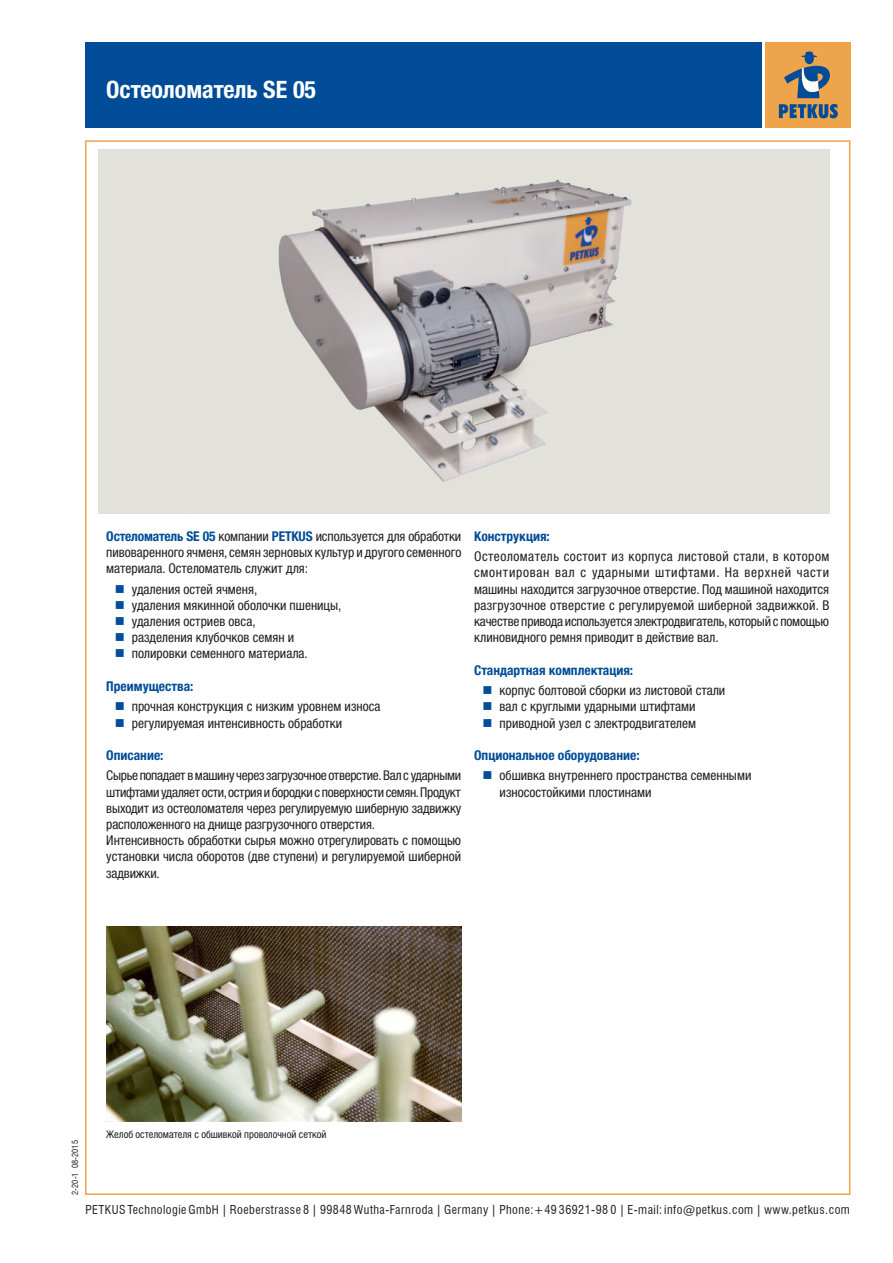
<style>
.page{position:relative;width:893px;height:1263px;background:#fff}
.page>*{position:absolute;margin:0;border:0;box-sizing:border-box;transform-origin:0 0}
.HL_16p___W1G{font:700 condensed 24px "Helvetica Neue LTW1 G";color:#fff}
.Copy_9p____W1G{font:condensed 13.5px/16.2px "Helvetica Neue LTW1 G";color:#231f20;text-align:justify}
.Copy_9p____W1G-2{font:700 condensed 13.5px "Helvetica Neue LTW1 G";color:#014c98}
.Copy_9p{font:condensed 12px "Swiss 721 BT";letter-spacing:.04em;color:#231f20}
.Bildunterschrift_7p{font:condensed 10.5px "Helvetica Neue LTW1 G";color:#231f20}
.t1{font:condensed 8.25px "Swiss 721 BT";letter-spacing:.01em;color:#231f20}
.s1{font-weight:700;color:#014c98}
</style>
<div class="page">
<div style="left:85px;top:43px;width:676px;height:85px;background:#014c98"></div>
<div style="left:765px;top:43px;width:85px;height:85px;background:#eea44b"></div>
<svg style="left:784px;top:51px;width:46px;height:47px"></svg>
<svg style="left:779px;top:104px;width:59px;height:14px"></svg>
<div style="left:98px;top:149px;width:731px;height:364px;background:#e2e2da"></div>
<img style="left:278px;top:180px;width:354px;height:302px">
<img style="left:106px;top:927px;width:355px;height:194px">
<p class="HL_16p___W1G" style="left:106px;top:75px;width:211px">Остеоломатель SE 05</p>
<p class="Copy_9p____W1G" style="left:106px;top:528px;width:357px"><span class="s1">Остеломатель SE 05</span> компании <span class="s1">PETKUS</span> используется для обработки пивоваренного ячменя, семян зерновых культур и другого семенного материала. Остеломатель служит для:</p>
<p class="Copy_9p____W1G" style="left:132px;top:581px;width:127px">удаления остей ячменя,</p>
<p class="Copy_9p____W1G" style="left:132px;top:597px;width:211px">удаления мякинной оболочки пшеницы,</p>
<p class="Copy_9p____W1G" style="left:132px;top:613px;width:125px">удаления остриев овса,</p>
<p class="Copy_9p____W1G" style="left:132px;top:629px;width:164px">разделения клубочков семян и</p>
<p class="Copy_9p____W1G" style="left:132px;top:646px;width:178px">полировки семенного материала.</p>
<p class="Copy_9p____W1G-2" style="left:106px;top:678px;width:89px">Преимущества:</p>
<p class="Copy_9p____W1G" style="left:132px;top:698px;width:250px">прочная конструкция с низким уровнем износа</p>
<p class="Copy_9p____W1G" style="left:132px;top:715px;width:212px">регулируемая интенсивность обработки</p>
<p class="Copy_9p____W1G-2" style="left:106px;top:747px;width:59px">Описание:</p>
<p class="Copy_9p____W1G" style="left:106px;top:767px;width:357px">Сырье попадает в машину через загрузочное отверстие. Вал с ударными штифтами удаляет ости, острия и бородки с поверхности семян. Продукт выходит из остеоломателя через регулируемую шиберную задвижку расположенного на днище разгрузочного отверстия.</p>
<p class="Copy_9p____W1G" style="left:106px;top:832px;width:356px">Интенсивность обработки сырья можно отрегулировать с помощью установки числа оборотов (две ступени) и регулируемой шиберной задвижки.</p>
<p class="Copy_9p____W1G-2" style="left:474px;top:528px;width:77px">Конструкция:</p>
<p class="Copy_9p____W1G" style="left:474px;top:548px;width:357px">Остеоломатель состоит из корпуса листовой стали, в котором смонтирован вал с ударными штифтами. На верхней части машины находится загрузочное отверстие. Под машиной находится разгрузочное отверстие с регулируемой шиберной задвижкой. В качестве привода используется электродвигатель, который с помощью клиновидного ремня приводит в действие вал.</p>
<p class="Copy_9p____W1G-2" style="left:474px;top:662px;width:161px">Стандартная комплектация:</p>
<p class="Copy_9p____W1G" style="left:500px;top:682px;width:227px">корпус болтовой сборки из листовой стали</p>
<p class="Copy_9p____W1G" style="left:500px;top:698px;width:197px">вал с круглыми ударными штифтами</p>
<p class="Copy_9p____W1G" style="left:500px;top:715px;width:198px">приводной узел с электродвигателем</p>
<p class="Copy_9p____W1G-2" style="left:474px;top:747px;width:167px">Опциональное оборудование:</p>
<p class="Copy_9p____W1G" style="left:500px;top:767px;width:253px">обшивка внутреннего пространства семенными износостойкими плостинами</p>
<p class="t1" style="left:70px;top:1195px;width:56px;rotate:-90deg">2-20-1 08-2015</p>
<p class="Bildunterschrift_7p" style="left:106px;top:1128px;width:222px">Желоб остеломателя с обшивкой проволочной сеткой</p>
<p class="Copy_9p" style="left:85px;top:1203px;width:766px">PETKUS Technologie GmbH | Roeberstrasse 8 | 99848 Wutha-Farnroda | Germany | Phone:+49 36921-98 0 | E-mail: info@petkus.com | www.petkus.com</p>
</div>
